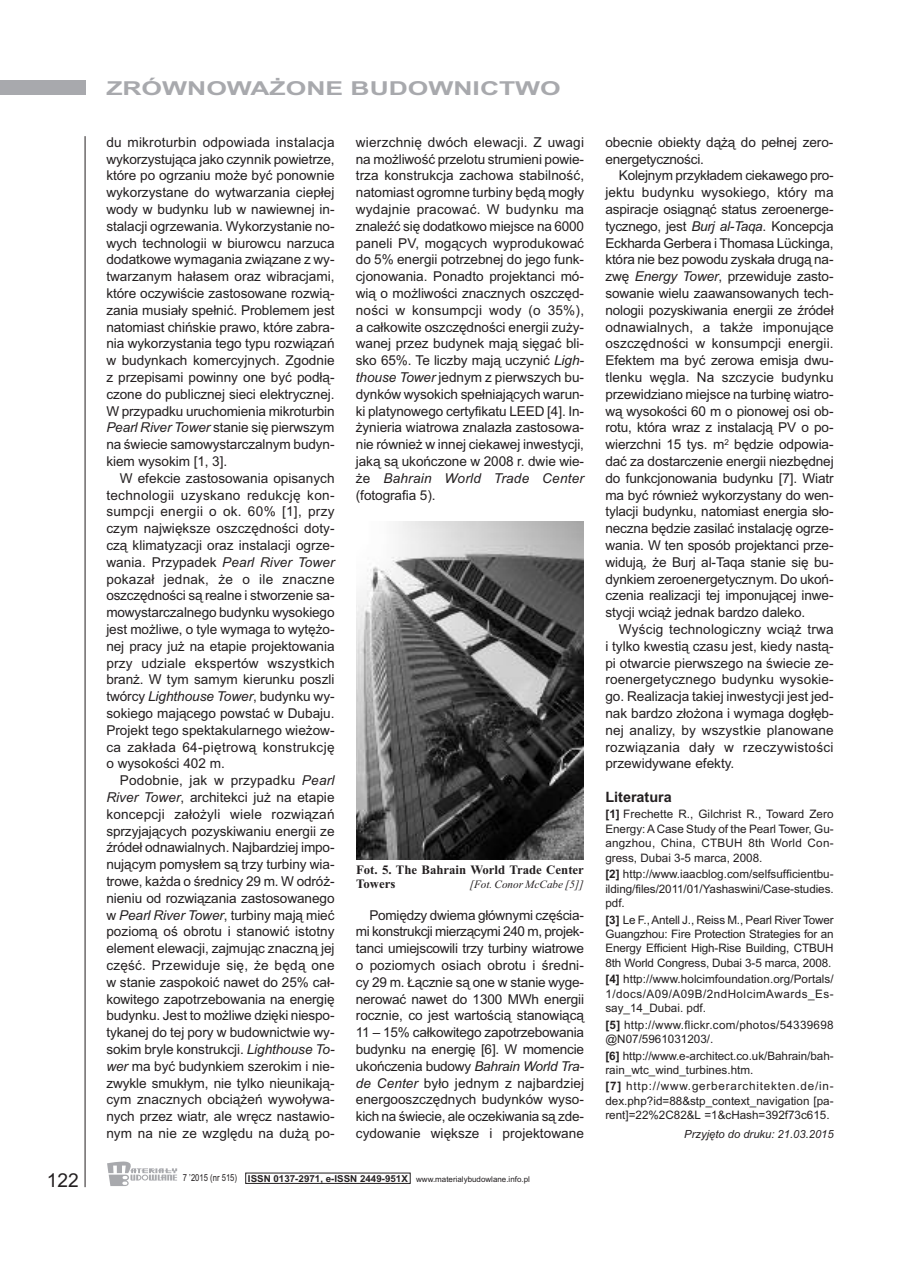
<style>
.page{position:relative;width:906px;height:1268px;background:#fff}
.page>*{position:absolute;margin:0;border:0;box-sizing:border-box;transform-origin:0 0}
.t1{font:700 19.2px "Arial";color:#a8a9ad;scale:1.38 1}
.t2{font:19.2px "Arial";color:#231f20}
.t3{font:700 14.4px "Arial";color:#231f20}
.t4{font:13.65px/16.8px "Arial";letter-spacing:-.005em;color:#231f20;text-align:justify}
.t5{font:700 12.75px/14.4px "Times New Roman";color:#231f20}
.t6{font:11.7px/14.4px "Arial";color:#231f20;text-align:justify}
.t7{font:11.7px/14.4px "Arial";letter-spacing:.025em;color:#231f20}
.t8{font:italic 11.25px "Arial";color:#231f20}
.t9{font:italic 11.25px "Times New Roman";color:#231f20}
.t10{font:7.95px "Arial";color:#231f20}
.s1{font-style:italic}
.s2{font-size:9.6px}
.s3{font-weight:700;font-size:9.6px}
.s4{font-weight:700}
</style>
<div class="page">
<div style="left:0;top:81px;width:85px;height:14px;background:#a8a9ad"></div>
<hr style="left:85px;top:136px;width:1px;height:1050px;background:#231f20">
<svg style="left:107px;top:1161px;width:70px;height:24px"></svg>
<img style="left:356px;top:521px;width:228px;height:338px">
<h1 class="t2" style="left:47px;top:1168px;width:34px">122</h1>
<h1 class="t1" style="left:106px;top:77px;width:331px">ZRÓWNOWAŻONE BUDOWNICTWO</h1>
<p class="t4" style="left:106px;top:134px;width:230px">du mikroturbin odpowiada instalacja wykorzystująca jako czynnik powietrze, które po ogrzaniu może być ponownie wykorzystane do wytwarzania ciepłej wody w budynku lub w nawiewnej in&shy;stalacji ogrzewania. Wykorzystanie no&shy;wych technologii w biurowcu narzuca dodatkowe wymagania związane z wy&shy;twarzanym hałasem oraz wibracjami, które oczywiście zastosowane rozwią&shy;zania musiały spełnić. Problemem jest natomiast chińskie prawo, które zabra&shy;nia wykorzystania tego typu rozwiązań w budynkach komercyjnych. Zgodnie z przepisami powinny one być podłą&shy;czone do publicznej sieci elektrycznej.<br>W przypadku uruchomienia mikroturbin <span class="s1">Pearl River Tower</span> stanie się pierwszym na świecie samowystarczalnym budyn&shy;kiem wysokim [1, 3].</p>
<p class="t4" style="left:106px;top:469px;width:230px;text-indent:14px">W efekcie zastosowania opisanych technologii uzyskano redukcję kon&shy;sumpcji energii o ok. 60% [1], przy czym największe oszczędności doty&shy;czą klimatyzacji oraz instalacji ogrze&shy;wania. Przypadek <span class="s1">Pearl River Tower </span>pokazał jednak, że o ile znaczne oszczędności są realne i stworzenie sa&shy;mowystarczalnego budynku wysokiego jest możliwe, o tyle wymaga to wytężo&shy;nej pracy już na etapie projektowania przy udziale ekspertów wszystkich branż. W tym samym kierunku poszli twórcy <span class="s1">Lighthouse Tower</span>, budynku wy&shy;sokiego mającego powstać w Dubaju.<br>Projekt tego spektakularnego wieżow&shy;ca zakłada 64-piętrową konstrukcję o wysokości 402 m.</p>
<p class="t4" style="left:106px;top:771px;width:230px;text-indent:14px">Podobnie, jak w przypadku <span class="s1">Pearl River Tower</span>, architekci już na etapie koncepcji założyli wiele rozwiązań sprzyjających pozyskiwaniu energii ze źródeł odnawialnych. Najbardziej impo&shy;nującym pomysłem są trzy turbiny wia&shy;trowe, każda o średnicy 29 m. W odróż&shy;nieniu od rozwiązania zastosowanego w <span class="s1">Pearl River Tower</span>, turbiny mają mieć poziomą oś obrotu i stanowić istotny element elewacji, zajmując znaczną jej część. Przewiduje się, że będą one w stanie zaspokoić nawet do 25% cał&shy;kowitego zapotrzebowania na energię budynku. Jest to możliwe dzięki niespo&shy;tykanej do tej pory w budownictwie wy&shy;sokim bryle konstrukcji. <span class="s1">Lighthouse To&shy;wer</span> ma być budynkiem szerokim i nie&shy;zwykle smukłym, nie tylko nieunikają&shy;cym znacznych obciążeń wywoływa&shy;nych przez wiatr, ale wręcz nastawio&shy;nym na nie ze względu na dużą po-</p>
<p class="t4" style="left:356px;top:134px;width:230px">wierzchnię dwóch elewacji. Z uwagi na możliwość przelotu strumieni powie&shy;trza konstrukcja zachowa stabilność, natomiast ogromne turbiny będą mogły wydajnie pracować. W budynku ma znaleźć się dodatkowo miejsce na 6000 paneli PV, mogących wyprodukować do 5% energii potrzebnej do jego funk&shy;cjonowania. Ponadto projektanci mó&shy;wią o możliwości znacznych oszczęd&shy;ności w konsumpcji wody (o 35%), a całkowite oszczędności energii zuży&shy;wanej przez budynek mają sięgać bli&shy;sko 65%. Te liczby mają uczynić <span class="s1">Ligh&shy;thouse Tower</span> jednym z pierwszych bu&shy;dynków wysokich spełniających warun&shy;ki platynowego certyfikatu LEED [4]. In&shy;żynieria wiatrowa znalazła zastosowa&shy;nie również w innej ciekawej inwestycji, jaką są ukończone w 2008 r. dwie wie&shy;że <span class="s1">Bahrain World Trade Center </span>(fotografia 5).</p>
<p class="t5" style="left:356px;top:861px;width:229px">Fot. 5. The Bahrain World Trade Center<br>Towers</p>
<p class="t9" style="left:470px;top:877px;width:116px">[Fot. Conor McCabe [5]]</p>
<p class="t4" style="left:356px;top:906px;width:230px;text-indent:14px">Pomiędzy dwiema głównymi częścia&shy;mi konstrukcji mierzącymi 240 m, projek&shy;tanci umiejscowili trzy turbiny wiatrowe o poziomych osiach obrotu i średni&shy;cy 29 m. Łącznie są one w stanie wyge&shy;nerować nawet do 1300 MWh energii rocznie, co jest wartością stanowiącą 11 – 15% całkowitego zapotrzebowania budynku na energię [6]. W momencie ukończenia budowy <span class="s1">Bahrain World Tra&shy;de Center</span> było jednym z najbardziej energooszczędnych budynków wyso&shy;kich na świecie, ale oczekiwania są zde&shy;cydowanie większe i projektowane</p>
<p class="t10" style="left:183px;top:1174px;width:348px"><span class="s2">7 ’2015 (nr 515)</span> <span class="s3">ISSN 0137-2971, e-ISSN 2449-951X</span> www.materialybudowlane.info.pl</p>
<p class="t4" style="left:605px;top:134px;width:229px">obecnie obiekty dążą do pełnej zero&shy;energetyczności.</p>
<p class="t4" style="left:605px;top:167px;width:230px;text-indent:14px">Kolejnym przykładem ciekawego pro&shy;jektu budynku wysokiego, który ma aspiracje osiągnąć status zeroenerge&shy;tycznego, jest <span class="s1">Burj al-Taqa</span>. Koncepcja Eckharda Gerbera i Thomasa Lückinga, która nie bez powodu zyskała drugą na&shy;zwę <span class="s1">Energy Tower</span>, przewiduje zasto&shy;sowanie wielu zaawansowanych tech&shy;nologii pozyskiwania energii ze źródeł odnawialnych, a także imponujące oszczędności w konsumpcji energii.<br>Efektem ma być zerowa emisja dwu&shy;tlenku węgla. Na szczycie budynku przewidziano miejsce na turbinę wiatro&shy;wą wysokości 60 m o pionowej osi ob&shy;rotu, która wraz z instalacją PV o po&shy;wierzchni 15 tys. m<sup>2</sup> będzie odpowia&shy;dać za dostarczenie energii niezbędnej do funkcjonowania budynku [7]. Wiatr ma być również wykorzystany do wen&shy;tylacji budynku, natomiast energia sło&shy;neczna będzie zasilać instalację ogrze&shy;wania. W ten sposób projektanci prze&shy;widują, że Burj al-Taqa stanie się bu&shy;dynkiem zeroenergetycznym. Do ukoń&shy;czenia realizacji tej imponującej inwe&shy;stycji wciąż jednak bardzo daleko.</p>
<p class="t4" style="left:605px;top:620px;width:230px;text-indent:14px">Wyścig technologiczny wciąż trwa i tylko kwestią czasu jest, kiedy nastą&shy;pi otwarcie pierwszego na świecie ze&shy;roenergetycznego budynku wysokie&shy;go. Realizacja takiej inwestycji jest jed&shy;nak bardzo złożona i wymaga dogłęb&shy;nej analizy, by wszystkie planowane rozwiązania dały w rzeczywistości przewidywane efekty.</p>
<p class="t3" style="left:605px;top:788px;width:68px">Literatura</p>
<p class="t6" style="left:605px;top:807px;width:230px"><span class="s4">[1]</span> Frechette R., Gilchrist R., Toward Zero Energy:A Case Study of the Pearl Tower, Gu&shy;angzhou, China, CTBUH 8th World Con&shy;gress, Dubai 3-5 marca, 2008.</p>
<p class="t6" style="left:605px;top:866px;width:230px"><span class="s4">[2]</span> http://www.iaacblog.com/selfsufficientbu&shy;ilding/files/2011/01/Yashaswini/Case-studies. pdf.</p>
<p class="t6" style="left:605px;top:912px;width:230px"><span class="s4">[3]</span> Le F.,Antell J., Reiss M., Pearl River Tower Guangzhou: Fire Protection Strategies for an Energy Efficient High-Rise Building, CTBUH 8th World Congress, Dubai 3-5 marca, 2008.</p>
<p class="t6" style="left:605px;top:971px;width:230px"><span class="s4">[4]</span> http://www.holcimfoundation.org/Portals/ 1/docs/A09/A09B/2ndHolcimAwards_Es&shy;say_14_Dubai. pdf.</p>
<p class="t7" style="left:605px;top:1017px;width:230px"><span class="s4">[5]</span> http://www.flickr.com/photos/54339698 @N07/5961031203/.</p>
<p class="t6" style="left:605px;top:1048px;width:230px"><span class="s4">[6]</span> http://www.e-architect.co.uk/Bahrain/bah&shy;rain_wtc_wind_turbines.htm.</p>
<p class="t6" style="left:605px;top:1078px;width:230px"><span class="s4">[7]</span> http://www.gerberarchitekten.de/in&shy;dex.php?id=88&amp;stp_context_navigation [pa&shy;rent]=22%2C82&amp;L =1&amp;cHash=392f73c615.</p>
<p class="t8" style="left:684px;top:1127px;width:151px">Przyjęto do druku: 21.03.2015</p>
</div>
